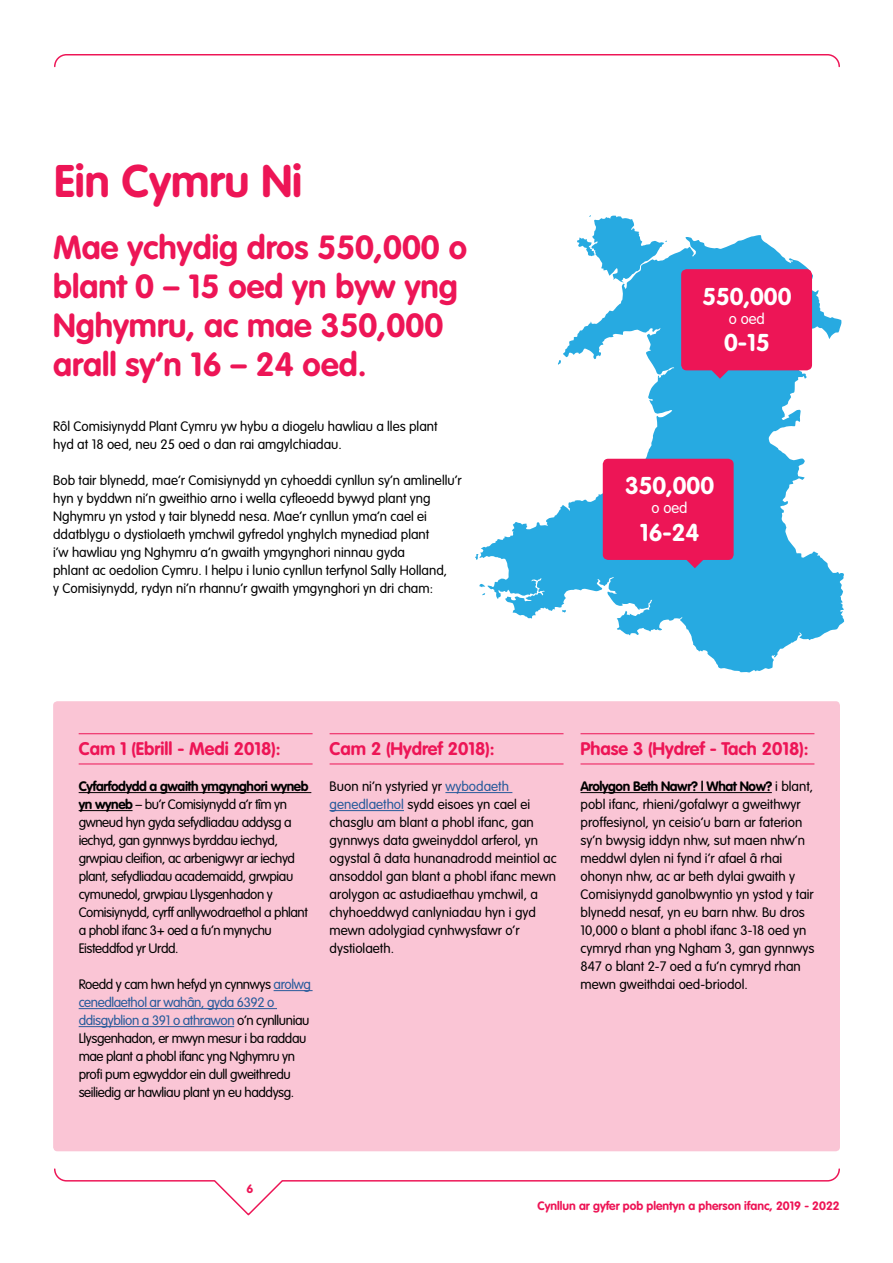
<style>
.page{position:relative;width:893px;height:1263px;background:#fff}
.page>*{position:absolute;margin:0;border:0;box-sizing:border-box;transform-origin:0 0}
.t1{font:700 45px "VAG Rounded";color:#ed1556}
.t2{font:700 33px/39px "VAG Rounded";color:#ed1556}
.t3{font:700 24px "VAG Rounded";color:#fff}
.t4{font:700 18px "VAG Rounded";color:#ed1556}
.t5{font:300 15px "VAG Rounded";color:#fff}
.t6{font:300 13.5px/18px "VAG Rounded";color:#000}
.t7{font:300 13.5px/18px "VAG Rounded";letter-spacing:-.03em;color:#000}
.t8{font:700 12px "VAG Rounded";color:#ed1556}
.s1{font-weight:700}
.s2{color:#275b9b}
</style>
<div class="page">
<svg style="left:54px;top:54px;width:786px;height:14px"></svg>
<svg style="left:54px;top:1168px;width:786px;height:48px"></svg>
<div style="left:53px;top:701px;width:787px;height:450px;background:#fac5d5;border-radius:4px"></div>
<hr style="left:79px;top:733px;width:234px;height:1px;background:#ed1556">
<hr style="left:79px;top:764px;width:234px;height:1px;background:#ed1556">
<hr style="left:79px;top:792px;width:232px;height:1px;background:#000">
<hr style="left:79px;top:810px;width:54px;height:1px;background:#000">
<hr style="left:274px;top:990px;width:39px;height:1px;background:#275b9b">
<hr style="left:79px;top:1008px;width:198px;height:1px;background:#275b9b">
<hr style="left:79px;top:1026px;width:155px;height:1px;background:#275b9b">
<hr style="left:330px;top:733px;width:233px;height:1px;background:#ed1556">
<hr style="left:330px;top:764px;width:233px;height:1px;background:#ed1556">
<hr style="left:445px;top:792px;width:67px;height:1px;background:#275b9b">
<hr style="left:330px;top:810px;width:74px;height:1px;background:#275b9b">
<hr style="left:580px;top:733px;width:234px;height:1px;background:#ed1556">
<hr style="left:580px;top:764px;width:234px;height:1px;background:#ed1556">
<hr style="left:580px;top:792px;width:192px;height:1px;background:#000">
<svg style="left:589px;top:215px;width:51px;height:20px"></svg>
<svg style="left:479px;top:235px;width:365px;height:437px"></svg>
<svg style="left:558px;top:360px;width:3px;height:5px"></svg>
<svg style="left:475px;top:554px;width:4px;height:6px"></svg>
<svg style="left:479px;top:584px;width:7px;height:3px"></svg>
<svg style="left:562px;top:609px;width:4px;height:4px"></svg>
<svg style="left:681px;top:269px;width:131px;height:110px;background:#de2161"></svg>
<svg style="left:603px;top:459px;width:131px;height:109px;background:#de1f60"></svg>
<h1 class="t1" style="left:54px;top:155px;width:250px">Ein Cymru Ni</h1>
<h2 class="t2" style="left:53px;top:228px;width:415px">Mae ychydig dros 550,000 o blant 0 – 15 oed yn byw yng<br>Nghymru, ac mae 350,000 arall sy’n 16 – 24 oed.</h2>
<p class="t6" style="left:53px;top:417px;width:386px">Rôl Comisiynydd Plant Cymru yw hybu a diogelu hawliau a lles plant hyd at 18 oed, neu 25 oed o dan rai amgylchiadau.</p>
<p class="t6" style="left:53px;top:471px;width:410px">Bob tair blynedd, mae’r Comisiynydd yn cyhoeddi cynllun sy’n amlinellu’r hyn y byddwn ni’n gweithio arno i wella cyfleoedd bywyd plant yng Nghymru yn ystod y tair blynedd nesa. Mae’r cynllun yma’n cael ei ddatblygu o dystiolaeth ymchwil gyfredol ynghylch mynediad plant<br>i’w hawliau yng Nghymru a’n gwaith ymgynghori ninnau gyda<br>phlant ac oedolion Cymru. I helpu i lunio cynllun terfynol Sally Holland,<br>y Comisiynydd, rydyn ni’n rhannu’r gwaith ymgynghori yn dri cham:</p>
<h3 class="t3" style="left:702px;top:282px;width:91px">550,000</h3>
<p class="t5" style="left:729px;top:310px;width:38px">o oed</p>
<h3 class="t3" style="left:724px;top:329px;width:47px">0-15</h3>
<h3 class="t3" style="left:625px;top:472px;width:91px">350,000</h3>
<p class="t5" style="left:652px;top:499px;width:38px">o oed</p>
<h3 class="t3" style="left:640px;top:518px;width:61px">16-24</h3>
<h3 class="t4" style="left:79px;top:738px;width:203px">Cam 1 (Ebrill - Medi 2018):</h3>
<p class="t7" style="left:79px;top:777px;width:231px"><span class="s1">Cyfarfodydd a gwaith ymgynghori wyneb yn wyneb</span> – bu’r Comisiynydd a’r tîm yn gwneud hyn gyda sefydliadau addysg a iechyd, gan gynnwys byrddau iechyd, grwpiau cleifion, ac arbenigwyr ar iechyd plant, sefydliadau academaidd, grwpiau cymunedol, grwpiau Llysgenhadon y Comisiynydd, cyrff anllywodraethol a phlant a phobl ifanc 3+ oed a fu’n mynychu Eisteddfod yr Urdd.</p>
<p class="t7" style="left:79px;top:975px;width:234px">Roedd y cam hwn hefyd yn cynnwys <span class="s2">arolwg cenedlaethol ar wahân, gyda 6392 o ddisgyblion a 391 o athrawon</span> o’n cynlluniau Llysgenhadon, er mwyn mesur i ba raddau mae plant a phobl ifanc yng Nghymru yn profi pum egwyddor ein dull gweithredu seiliedig ar hawliau plant yn eu haddysg.</p>
<h3 class="t4" style="left:330px;top:738px;width:166px">Cam 2 (Hydref 2018):</h3>
<p class="t6" style="left:330px;top:777px;width:229px">Buon ni’n ystyried yr <span class="s2">wybodaeth genedlaethol</span> sydd eisoes yn cael ei chasglu am blant a phobl ifanc, gan gynnwys data gweinyddol arferol, yn ogystal â data hunanadrodd meintiol ac ansoddol gan blant a phobl ifanc mewn arolygon ac astudiaethau ymchwil, a chyhoeddwyd canlyniadau hyn i gyd mewn adolygiad cynhwysfawr o’r dystiolaeth.</p>
<h3 class="t4" style="left:580px;top:738px;width:229px">Phase 3 (Hydref - Tach 2018):</h3>
<p class="t6" style="left:580px;top:777px;width:235px"><span class="s1">Arolygon Beth Nawr? | What Now?</span> i blant, pobl ifanc, rhieni/gofalwyr a gweithwyr proffesiynol, yn ceisio’u barn ar faterion sy’n bwysig iddyn nhw, sut maen nhw’n meddwl dylen ni fynd i’r afael â rhai ohonyn nhw, ac ar beth dylai gwaith y Comisiynydd ganolbwyntio yn ystod y tair blynedd nesaf, yn eu barn nhw. Bu dros 10,000 o blant a phobl ifanc 3-18 oed yn cymryd rhan yng Ngham 3, gan gynnwys 847 o blant 2-7 oed a fu’n cymryd rhan mewn gweithdai oed-briodol.</p>
<p class="t8" style="left:246px;top:1181px;width:8px">6</p>
<p class="t8" style="left:537px;top:1198px;width:304px">Cynllun ar gyfer pob plentyn a pherson ifanc, 2019 - 2022</p>
</div>
